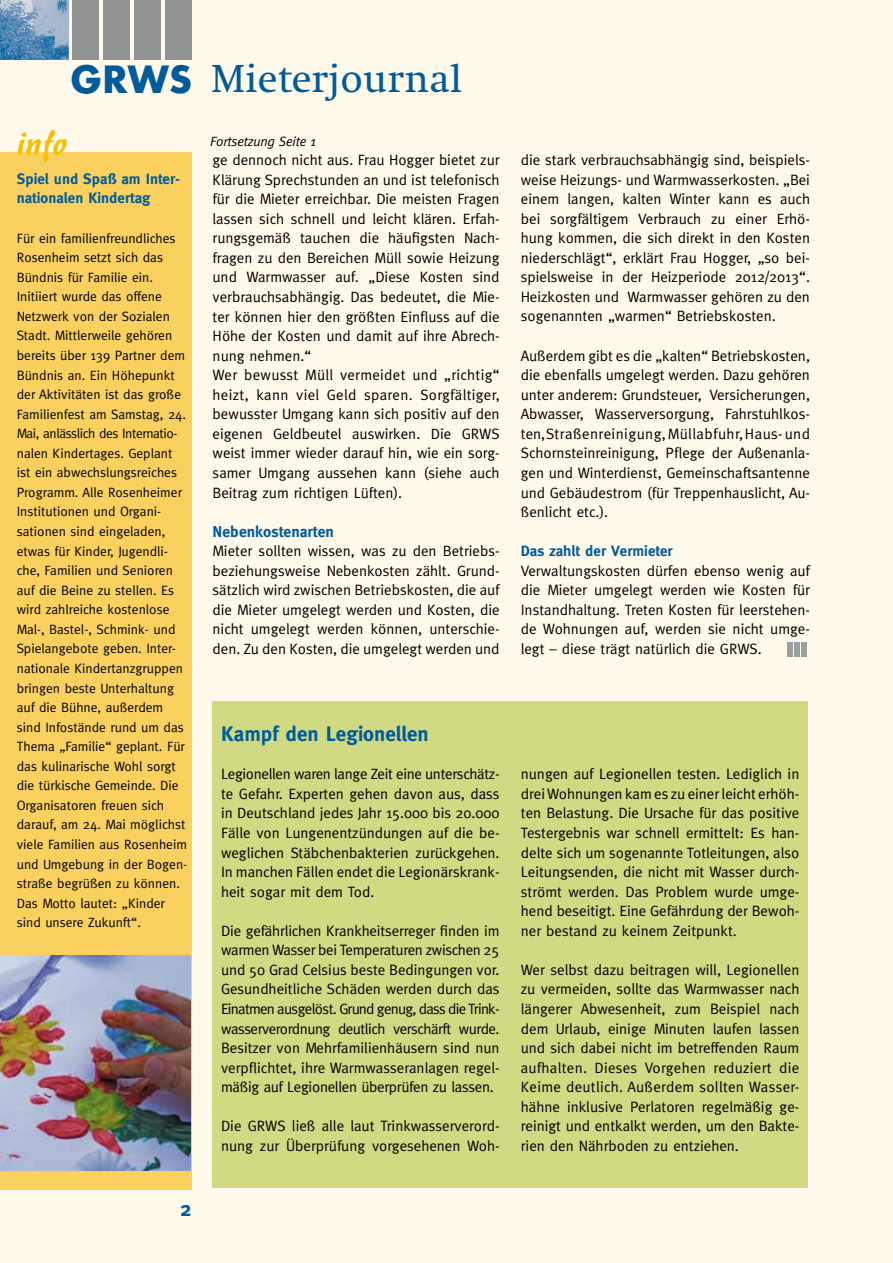
<style>
.page{position:relative;width:893px;height:1263px;background:#fffaec}
.page>*{position:absolute;margin:0;border:0;box-sizing:border-box;transform-origin:0 0}
.t1{font:40.5px "Swift";color:#005b9a}
.t2{font:33px "Cascade Script";color:#f7bf00}
.t3{font:700 21px "Meta";color:#005b9a}
.t4{font:700 15.75px "Meta";color:#005b9a}
.t5{font:15px/19.5px "Meta";color:#000;text-align:justify}
.t6{font:700 15px/19.5px "Meta";color:#005b9a}
.t7{font:13.5px/19.5px "Meta";color:#000}
.t8{font:italic 13.5px "Meta";letter-spacing:-.02em;color:#000}
.s1{font-family:"Futura T";font-weight:700;font-size:41.25px}
</style>
<div class="page">
<div style="left:213px;top:701px;width:595px;height:486px;background:#d1d982"></div>
<div style="left:72px;top:0;width:27px;height:59px;background:#929395"></div>
<div style="left:103px;top:0;width:27px;height:59px;background:#929395"></div>
<div style="left:134px;top:0;width:27px;height:59px;background:#929395"></div>
<div style="left:165px;top:0;width:27px;height:59px;background:#929395"></div>
<img style="left:0;top:0;width:68px;height:60px">
<div style="left:787px;top:642px;width:5px;height:15px;background:#9c9e9f"></div>
<div style="left:794px;top:642px;width:5px;height:15px;background:#9c9e9f"></div>
<div style="left:801px;top:642px;width:5px;height:15px;background:#9c9e9f"></div>
<div style="left:0;top:153px;width:191px;height:1037px;background:#fad15f"></div>
<img style="left:0;top:955px;width:191px;height:215px">
<h1 class="t1" style="left:70px;top:57px;width:394px"><span class="s1">GRWS</span> Mieterjournal</h1>
<p class="t8" style="left:210px;top:133px;width:107px">Fortsetzung Seite 1</p>
<h2 class="t2" style="left:17px;top:123px;width:52px">info</h2>
<p class="t6" style="left:17px;top:169px;width:165px">Spiel und Spaß am Inter&shy;nationalen Kindertag</p>
<p class="t7" style="left:17px;top:228px;width:172px">Für ein familienfreundliches<br>Rosenheim setzt sich das<br>Bündnis für Familie ein.<br>Initiiert wurde das offene<br>Netzwerk von der Sozialen<br>Stadt. Mittlerweile gehören bereits über 139 Partner dem<br>Bündnis an. Ein Höhepunkt der Aktivitäten ist das große<br>Familienfest am Samstag, 24.<br>Mai, anlässlich des Internatio&shy;nalen Kindertages. Geplant ist ein abwechslungsreiches<br>Programm. Alle Rosenheimer<br>Institutionen und Organi&shy;sationen sind eingeladen, etwas für Kinder, Jugendli&shy;che, Familien und Senioren auf die Beine zu stellen. Es wird zahlreiche kostenlose<br>Mal-, Bastel-, Schmink- und<br>Spielangebote geben. Inter&shy;nationale Kindertanzgruppen bringen beste Unterhaltung auf die Bühne, außerdem sind Infostände rund um das<br>Thema „Familie“ geplant. Für das kulinarische Wohl sorgt die türkische Gemeinde. Die<br>Organisatoren freuen sich darauf, am 24. Mai möglichst viele Familien aus Rosenheim und Umgebung in der Bogen&shy;straße begrüßen zu können.<br>Das Motto lautet: „Kinder sind unsere Zukunft“.</p>
<p class="t5" style="left:212px;top:150px;width:289px;text-align:left">ge dennoch nicht aus. Frau Hogger bietet zur Klärung Sprechstunden an und ist telefonisch für die Mieter erreichbar. Die meisten Fragen lassen sich schnell und leicht klären. Erfah&shy;rungsgemäß tauchen die häufigsten Nach&shy;fragen zu den Bereichen Müll sowie Heizung und Warmwasser auf. „Diese Kosten sind verbrauchsabhängig. Das bedeutet, die Mie&shy;ter können hier den größten Einfluss auf die Höhe der Kosten und damit auf ihre Abrech&shy;nung nehmen.“<br>Wer bewusst Müll vermeidet und „richtig“ heizt, kann viel Geld sparen. Sorgfältiger, bewusster Umgang kann sich positiv auf den eigenen Geldbeutel auswirken. Die GRWS weist immer wieder darauf hin, wie ein sorg&shy;samer Umgang aussehen kann (siehe auch Beitrag zum richtigen Lüften).</p>
<p class="t4" style="left:213px;top:522px;width:123px">Nebenkostenarten</p>
<p class="t5" style="left:213px;top:541px;width:289px">Mieter sollten wissen, was zu den Betriebs&shy;beziehungsweise Nebenkosten zählt. Grund&shy;sätzlich wird zwischen Betriebskosten, die auf die Mieter umgelegt werden und Kosten, die nicht umgelegt werden können, unterschie&shy;den. Zu den Kosten, die umgelegt werden und</p>
<h3 class="t3" style="left:221px;top:721px;width:209px">Kampf den Legionellen</h3>
<p class="t5" style="left:221px;top:764px;width:280px">Legionellen waren lange Zeit eine unterschätz&shy;te Gefahr. Experten gehen davon aus, dass in Deutschland jedes Jahr 15.000 bis 20.000<br>Fälle von Lungenentzündungen auf die be&shy;weglichen Stäbchenbakterien zurückgehen.<br>In manchen Fällen endet die Legionärskrank&shy;heit sogar mit dem Tod.</p>
<p class="t5" style="left:221px;top:921px;width:280px">Die gefährlichen Krankheitserreger finden im warmen Wasser bei Temperaturen zwischen 25 und 50 Grad Celsius beste Bedingungen vor.<br>Gesundheitliche Schäden werden durch das Einatmen ausgelöst. Grund genug, dass die Trink&shy;wasserverordnung deutlich verschärft wurde.<br>Besitzer von Mehrfamilienhäusern sind nun verpflichtet, ihre Warmwasseranlagen regel&shy;mäßig auf Legionellen überprüfen zu lassen.</p>
<p class="t5" style="left:221px;top:1116px;width:280px">Die GRWS ließ alle laut Trinkwasserverord&shy;nung zur Überprüfung vorgesehenen Woh-</p>
<p class="t5" style="left:521px;top:150px;width:291px">die stark verbrauchsabhängig sind, beispiels&shy;weise Heizungs- und Warmwasserkosten. „Bei einem langen, kalten Winter kann es auch bei sorgfältigem Verbrauch zu einer Erhö&shy;hung kommen, die sich direkt in den Kosten niederschlägt“, erklärt Frau Hogger, „so bei&shy;spielsweise in der Heizperiode 2012/2013“.<br>Heizkosten und Warmwasser gehören zu den sogenannten „warmen“ Betriebskosten.</p>
<p class="t5" style="left:521px;top:345px;width:291px">Außerdem gibt es die „kalten“ Betriebskosten, die ebenfalls umgelegt werden. Dazu gehören unter anderem: Grundsteuer, Versicherungen, Abwasser, Wasserversorgung, Fahrstuhlkos&shy;ten,Straßenreinigung,Müllabfuhr,Haus-und Schornsteinreinigung, Pflege der Außenanla&shy;gen und Winterdienst, Gemeinschaftsantenne und Gebäudestrom (für Treppenhauslicht, Au&shy;ßenlicht etc.).</p>
<p class="t6" style="left:521px;top:541px;width:153px">Das zahlt der Vermieter</p>
<p class="t5" style="left:521px;top:561px;width:291px">Verwaltungskosten dürfen ebenso wenig auf die Mieter umgelegt werden wie Kosten für Instandhaltung. Treten Kosten für leerstehen&shy;de Wohnungen auf, werden sie nicht umge&shy;legt – diese trägt natürlich die GRWS.</p>
<p class="t5" style="left:521px;top:764px;width:280px">nungen auf Legionellen testen. Lediglich in drei Wohnungen kam es zu einer leicht erhöh&shy;ten Belastung. Die Ursache für das positive Testergebnis war schnell ermittelt: Es han&shy;delte sich um sogenannte Totleitungen, also Leitungsenden, die nicht mit Wasser durch&shy;strömt werden. Das Problem wurde umge&shy;hend beseitigt. Eine Gefährdung der Bewoh&shy;ner bestand zu keinem Zeitpunkt.</p>
<p class="t5" style="left:521px;top:960px;width:280px">Wer selbst dazu beitragen will, Legionellen zu vermeiden, sollte das Warmwasser nach längerer Abwesenheit, zum Beispiel nach dem Urlaub, einige Minuten laufen lassen und sich dabei nicht im betreffenden Raum aufhalten. Dieses Vorgehen reduziert die Keime deutlich. Außerdem sollten Wasser&shy;hähne inklusive Perlatoren regelmäßig ge&shy;reinigt und entkalkt werden, um den Bakte&shy;rien den Nährboden zu entziehen.</p>
<h3 class="t3" style="left:180px;top:1197px;width:13px">2</h3>
</div>
